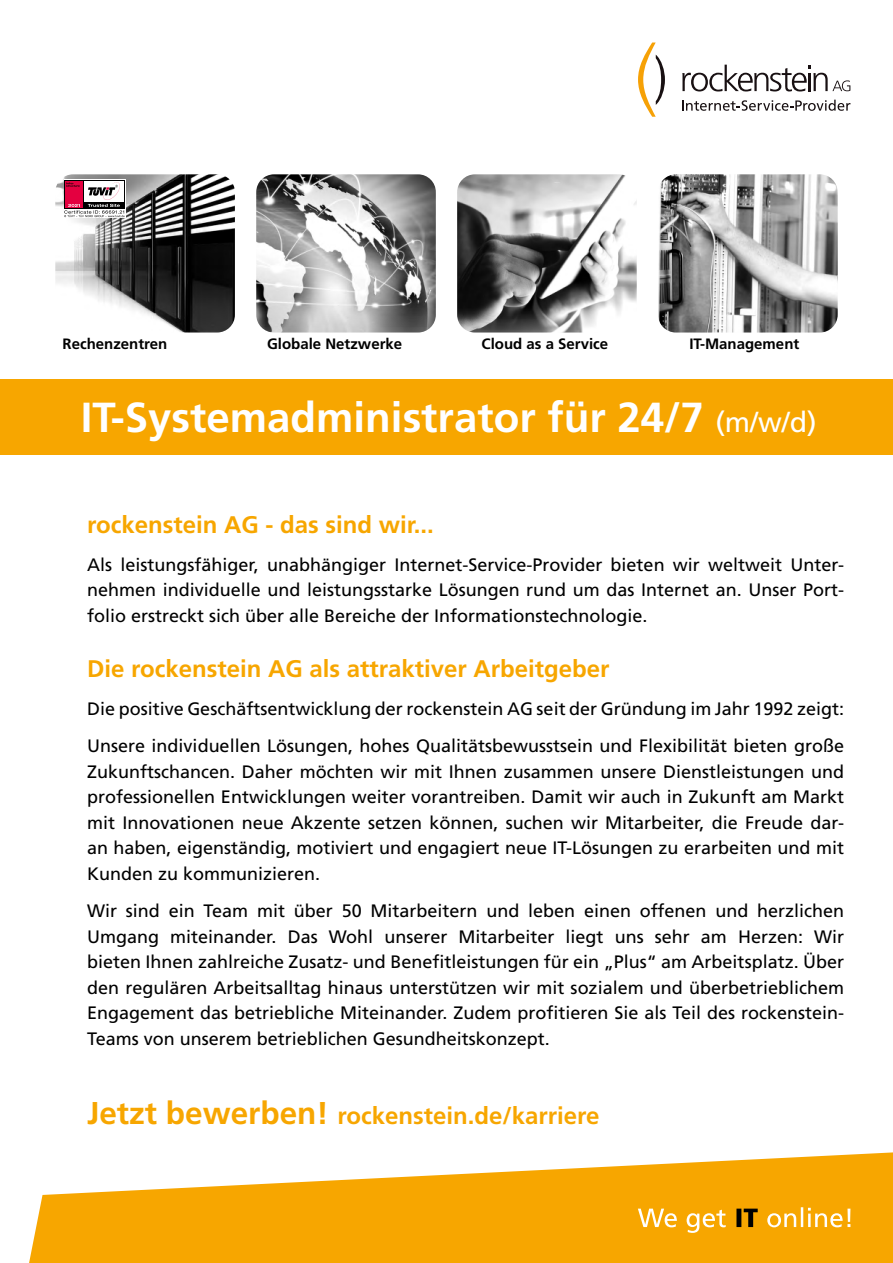
<style>
.page{position:relative;width:893px;height:1263px;background:#fff}
.page>*{position:absolute;margin:0;border:0;box-sizing:border-box;transform-origin:0 0}
.t1{font:700 42px "Frutiger LT Std";color:#fff}
.t2{font:700 24px "Frutiger LT Std";color:#f7a600}
.t3{font:18px/25.5px "Frutiger LT Std";color:#000;text-align:justify}
.t4{font:700 15px "Frutiger LT Std";color:#000}
.s1{font-weight:400;font-size:28.5px}
.s2{font-size:31.5px}
</style>
<div class="page">
<svg style="left:638px;top:43px;width:27px;height:74px"></svg>
<svg style="left:682px;top:65px;width:168px;height:26px"></svg>
<svg style="left:682px;top:100px;width:168px;height:11px"></svg>
<svg style="left:29px;top:1152px;width:864px;height:111px;fill:#f7a600"></svg>
<svg style="left:767px;top:1207px;width:83px;height:20px"></svg>
<svg style="left:736px;top:1208px;width:22px;height:19px"></svg>
<svg style="left:638px;top:1208px;width:88px;height:25px"></svg>
<div style="left:882px;top:1161px;width:11px;height:42px;background:#f7a600"></div>
<div style="left:0;top:379px;width:893px;height:76px;background:#f7a600"></div>
<img style="left:256px;top:174px;width:180px;height:159px">
<img style="left:457px;top:174px;width:180px;height:159px">
<img style="left:658px;top:174px;width:180px;height:158px">
<img style="left:55px;top:174px;width:180px;height:158px">
<svg style="left:64px;top:217px;width:61px;height:1px"></svg>
<div style="left:64px;top:180px;width:61px;height:28px;background:#000"></div>
<div style="left:84px;top:181px;width:40px;height:20px;background:#fff"></div>
<div style="left:65px;top:181px;width:18px;height:26px;background:#e40040"></div>
<svg style="left:64px;top:182px;width:61px;height:35px"></svg>
<p class="t4" style="left:63px;top:335px;width:106px">Rechenzentren</p>
<p class="t4" style="left:267px;top:335px;width:137px">Globale Netzwerke</p>
<p class="t4" style="left:481px;top:335px;width:128px">Cloud as a Service</p>
<p class="t4" style="left:689px;top:335px;width:111px">IT-Management</p>
<h1 class="t1" style="left:81px;top:393px;width:737px">IT-Systemadministrator für 24/7 <span class="s1">(m/w/d)</span></h1>
<h2 class="t2" style="left:87px;top:511px;width:348px">rockenstein AG - das sind wir...</h2>
<p class="t3" style="left:87px;top:552px;width:758px">Als leistungsfähiger, unabhängiger Internet-Service-Provider bieten wir weltweit Unter&shy;nehmen individuelle und leistungsstarke Lösungen rund um das Internet an. Unser Port&shy;folio erstreckt sich über alle Bereiche der Informationstechnologie.</p>
<h2 class="t2" style="left:87px;top:655px;width:524px">Die rockenstein AG als attraktiver Arbeitgeber</h2>
<p class="t3" style="left:87px;top:690px;width:758px;line-height:37.5px">Die positive Geschäftsentwicklung der rockenstein AG seit der Gründung im Jahr 1992 zeigt:<br>Unsere individuellen Lösungen, hohes Qualitätsbewusstsein und Flexibilität bieten große</p>
<p class="t3" style="left:87px;top:759px;width:758px">Zukunftschancen. Daher möchten wir mit Ihnen zusammen unsere Dienstleistungen und professionellen Entwicklungen weiter vorantreiben. Damit wir auch in Zukunft am Markt mit Innovationen neue Akzente setzen können, suchen wir Mitarbeiter, die Freude dar&shy;an haben, eigenständig, motiviert und engagiert neue IT-Lösungen zu erarbeiten und mit Kunden zu kommunizieren.</p>
<p class="t3" style="left:87px;top:898px;width:758px">Wir sind ein Team mit über 50 Mitarbeitern und leben einen offenen und herzlichen Umgang miteinander. Das Wohl unserer Mitarbeiter liegt uns sehr am Herzen: Wir bieten Ihnen zahlreiche Zusatz- und Benefitleistungen für ein „Plus“ am Arbeitsplatz. Über den regulären Arbeitsalltag hinaus unterstützen wir mit sozialem und überbetrieblichem Engagement das betriebliche Miteinander. Zudem profitieren Sie als Teil des rockenstein-Teams von unserem betrieblichen Gesundheitskonzept.</p>
<h2 class="t2" style="left:87px;top:1101px;width:514px"><span class="s2">Jetzt bewerben!</span> rockenstein.de/karriere</h2>
</div>
